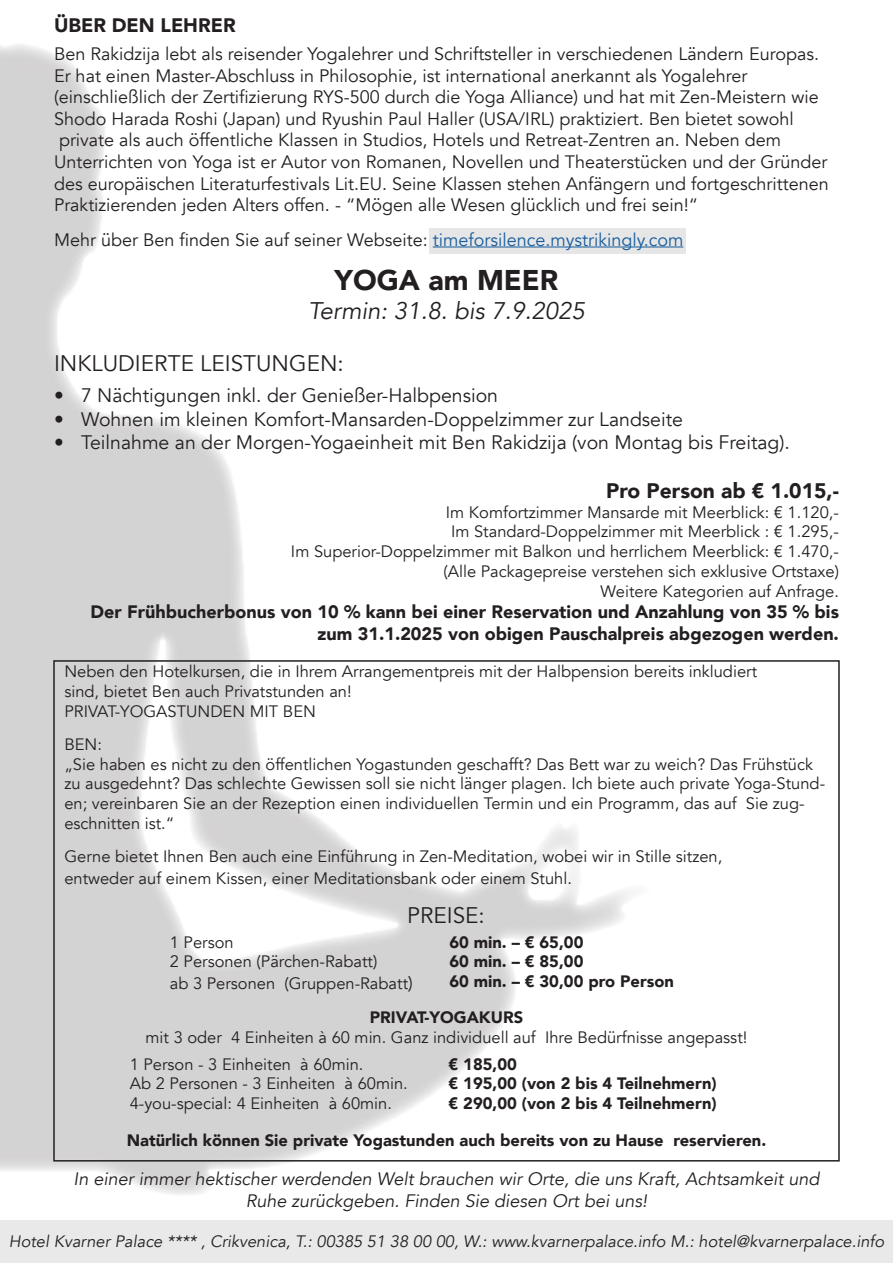
<style>
.page{position:relative;width:893px;height:1263px;background:#fff}
.page>*{position:absolute;margin:0;border:0;box-sizing:border-box;transform-origin:0 0}
.t1{font:900 28.5px "Avenir";color:#231f20}
.t2{font:italic 24px "Avenir";color:#231f20}
.t3{font:22.5px "Avenir";color:#231f20}
.t4{font:900 21px "Avenir";color:#231f20}
.t5{font:19.5px "Avenir";color:#231f20}
.t6{font:900 19.5px "Avenir";color:#231f20}
.t7{font:18px/21.6px "Avenir";color:#231f20}
.t8{font:900 18px "Avenir";color:#231f20}
.t9{font:italic 18px "Avenir";color:#231f20}
.t10{font:16.5px/19.8px "Avenir";color:#231f20}
.t11{font:900 16.5px "Avenir";color:#231f20}
.t12{font:italic 16.5px "Avenir";color:#231f20}
.s1{color:#175d9e}
.s2{font-size:18px}
</style>
<div class="page">
<div style="left:0;top:1220px;width:893px;height:43px;background:#e9e9e9"></div>
<div style="left:429px;top:228px;width:256px;height:26px;background:#e6e6e6"></div>
<hr style="left:433px;top:247px;width:250px;height:1px;background:#175d9e">
<p class="t6" style="left:54px;top:8px;width:183px">ÜBER DEN LEHRER</p>
<p class="t7" style="left:54px;top:43px;width:766px">Ben Rakidzija lebt als reisender Yogalehrer und Schriftsteller in verschiedenen Ländern Europas.<br>Er hat einen Master-Abschluss in Philosophie, ist international anerkannt als Yogalehrer</p>
<p class="t7" style="left:54px;top:87px;width:766px">(einschließlich der Zertifizierung RYS-500 durch die Yoga Alliance) und hat mit Zen-Meistern wie<br>Shodo Harada Roshi (Japan) und Ryushin Paul Haller (USA/IRL) praktiziert. Ben bietet sowohl</p>
<p class="t7" style="left:59px;top:130px;width:724px">private als auch öffentliche Klassen in Studios, Hotels und Retreat-Zentren an. Neben dem</p>
<p class="t7" style="left:54px;top:151px;width:776px;text-align:justify">Unterrichten von Yoga ist er Autor von Romanen, Novellen und Theaterstücken und der Gründer des europäischen Literaturfestivals Lit.EU. Seine Klassen stehen Anfängern und fortgeschrittenen Praktizierenden jeden Alters offen. - “Mögen alle Wesen glücklich und frei sein!“</p>
<p class="t7" style="left:54px;top:229px;width:631px">Mehr über Ben finden Sie auf seiner Webseite: <span class="s1">timeforsilence.mystrikingly.com</span></p>
<p class="t1" style="left:335px;top:256px;width:225px">YOGA am MEER</p>
<p class="t2" style="left:308px;top:297px;width:278px">Termin: 31.8. bis 7.9.2025</p>
<p class="t3" style="left:54px;top:350px;width:291px">INKLUDIERTE LEISTUNGEN:</p>
<p class="t5" style="left:54px;top:384px;width:446px">• 7 Nächtigungen inkl. der Genießer-Halbpension</p>
<p class="t5" style="left:54px;top:407px;width:631px">• Wohnen im kleinen Komfort-Mansarden-Doppelzimmer zur Landseite</p>
<p class="t5" style="left:54px;top:431px;width:737px">• Teilnahme an der Morgen-Yogaeinheit mit Ben Rakidzija (von Montag bis Freitag).</p>
<p class="t4" style="left:606px;top:472px;width:234px">Pro Person ab € 1.015,-</p>
<p class="t10" style="left:446px;top:502px;width:395px">Im Komfortzimmer Mansarde mit Meerblick: € 1.120,-</p>
<p class="t10" style="left:451px;top:522px;width:389px">Im Standard-Doppelzimmer mit Meerblick : € 1.295,-</p>
<p class="t10" style="left:291px;top:542px;width:549px;text-align:right">Im Superior-Doppelzimmer mit Balkon und herrlichem Meerblick: € 1.470,- (Alle Packagepreise verstehen sich exklusive Ortstaxe)</p>
<p class="t10" style="left:601px;top:581px;width:240px">Weitere Kategorien auf Anfrage.</p>
<p class="t8" style="left:90px;top:597px;width:750px">Der Frühbucherbonus von 10 % kann bei einer Reservation und Anzahlung von 35 % bis</p>
<p class="t8" style="left:317px;top:618px;width:523px">zum 31.1.2025 von obigen Pauschalpreis abgezogen werden.</p>
<p class="t10" style="left:64px;top:662px;width:694px">Neben den Hotelkursen, die in Ihrem Arrangementpreis mit der Halbpension bereits inkludiert</p>
<p class="t10" style="left:64px;top:682px;width:289px">sind, bietet Ben auch Privatstunden an!</p>
<p class="t10" style="left:64px;top:701px;width:253px">PRIVAT-YOGASTUNDEN MIT BEN</p>
<p class="t10" style="left:64px;top:734px;width:39px">BEN:</p>
<p class="t10" style="left:64px;top:754px;width:762px">„Sie haben es nicht zu den öffentlichen Yogastunden geschafft? Das Bett war zu weich? Das Frühstück zu ausgedehnt? Das schlechte Gewissen soll sie nicht länger plagen. Ich biete auch private Yoga-Stund&shy;en; vereinbaren Sie an der Rezeption einen individuellen Termin und ein Programm, das auf Sie zug&shy;eschnitten ist.“</p>
<p class="t10" style="left:64px;top:846px;width:659px;line-height:21.6px">Gerne bietet Ihnen Ben auch eine Einführung in Zen-Meditation, wobei wir in Stille sitzen, entweder auf einem Kissen, einer Meditationsbank oder einem Stuhl.</p>
<p class="t3" style="left:407px;top:901px;width:79px">PREISE:</p>
<p class="t11" style="left:449px;top:928px;width:136px">60 min. – € 65,00</p>
<p class="t11" style="left:449px;top:947px;width:136px">60 min. – € 85,00</p>
<p class="t11" style="left:449px;top:967px;width:226px">60 min. – € 30,00 pro Person</p>
<p class="t11" style="left:370px;top:1003px;width:155px">PRIVAT-YOGAKURS</p>
<p class="t10" style="left:146px;top:1028px;width:603px">mit 3 oder 4 Einheiten à 60 min. Ganz individuell auf Ihre Bedürfnisse angepasst!</p>
<p class="t10" style="left:170px;top:932px;width:65px">1 Person</p>
<p class="t10" style="left:170px;top:952px;width:209px">2 Personen (Pärchen-Rabatt)</p>
<p class="t10" style="left:170px;top:974px;width:245px">ab 3 Personen (Gruppen-Rabatt<span class="s2">)</span></p>
<p class="t10" style="left:130px;top:1054px;width:235px">1 Person - 3 Einheiten à 60min.</p>
<p class="t10" style="left:130px;top:1074px;width:280px">Ab 2 Personen - 3 Einheiten à 60min.</p>
<p class="t10" style="left:130px;top:1094px;width:264px">4-you-special: 4 Einheiten à 60min.</p>
<p class="t11" style="left:449px;top:1050px;width:70px">€ 185,00</p>
<p class="t11" style="left:449px;top:1069px;width:270px">€ 195,00 (von 2 bis 4 Teilnehmern)</p>
<p class="t11" style="left:449px;top:1089px;width:270px">€ 290,00 (von 2 bis 4 Teilnehmern)</p>
<p class="t11" style="left:127px;top:1126px;width:641px">Natürlich können Sie private Yogastunden auch bereits von zu Hause reservieren.</p>
<p class="t9" style="left:74px;top:1168px;width:747px">In einer immer hektischer werdenden Welt brauchen wir Orte, die uns Kraft, Achtsamkeit und</p>
<p class="t9" style="left:246px;top:1190px;width:403px">Ruhe zurückgeben. Finden Sie diesen Ort bei uns!</p>
<p class="t12" style="left:9px;top:1231px;width:877px">Hotel Kvarner Palace **** , Crikvenica, T.: 00385 51 38 00 00, W.: www.kvarnerpalace.info M.: hotel@kvarnerpalace.info</p>
</div>
